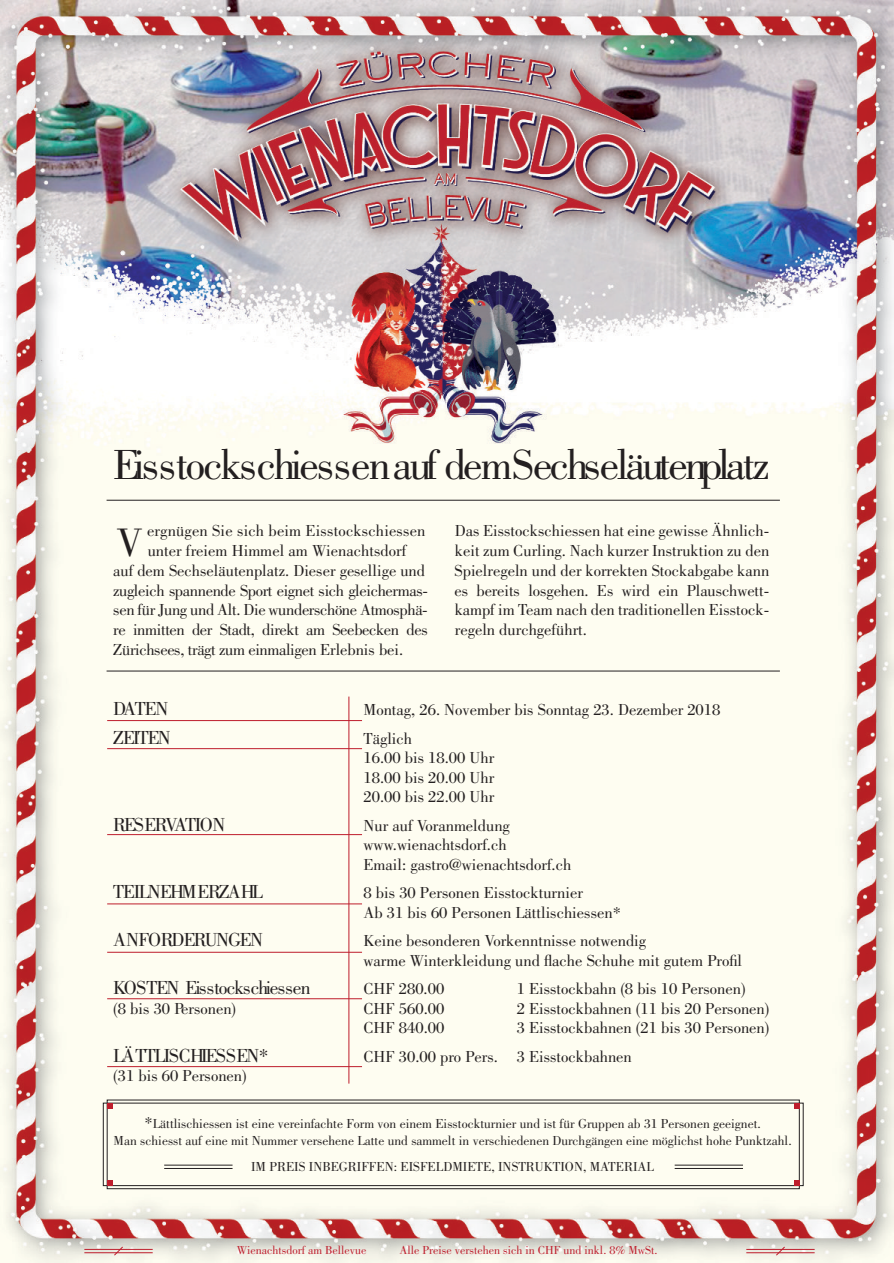
<style>
.page{position:relative;width:894px;height:1263px;background:#fff}
.page>*{position:absolute;margin:0;border:0;box-sizing:border-box;transform-origin:0 0}
.t1{font:43.5px "Bodoni";letter-spacing:-.055em;color:#231f20}
.t2{font:41.1px "Bodoni";color:#231f20}
.t3{font:19.5px "Bodoni";letter-spacing:-.07em;color:#231f20}
.t4{font:19.5px "Bodoni";letter-spacing:-.09em;color:#231f20}
.t5{font:16.5px/19.5px "Bodoni";color:#231f20}
.t6{font:16.5px "Bodoni";letter-spacing:-.02em;color:#231f20}
.t7{font:13.5px/16.8px "Bodoni";color:#231f20;text-align:center}
.t8{font:12px "Bodoni";color:#be1d2c}
.s1{font-size:16.5px}
</style>
<div class="page">
<img style="left:0;top:0;width:893px;height:1263px">
<hr style="left:746px;top:1249px;width:68px;height:1px;background:#be1d2c">
<hr style="left:746px;top:1252px;width:68px;height:1px;background:#be1d2c">
<svg style="left:775px;top:1246px;width:9px;height:10px"></svg>
<hr style="left:84px;top:1249px;width:69px;height:1px;background:#be1d2c">
<hr style="left:84px;top:1252px;width:69px;height:1px;background:#be1d2c">
<svg style="left:114px;top:1246px;width:9px;height:10px"></svg>
<hr style="left:164px;top:1165px;width:68px;height:1px;background:#231f20">
<hr style="left:164px;top:1168px;width:68px;height:1px;background:#231f20">
<hr style="left:674px;top:1165px;width:68px;height:1px;background:#231f20">
<hr style="left:674px;top:1168px;width:68px;height:1px;background:#231f20">
<hr style="left:106px;top:500px;width:673px;height:1px;background:#231f20">
<hr style="left:106px;top:671px;width:673px;height:1px;background:#231f20">
<hr style="left:348px;top:697px;width:1px;height:387px;background:#be1d2c">
<hr style="left:107px;top:720px;width:255px;height:1px;background:#be1d2c">
<hr style="left:107px;top:834px;width:255px;height:1px;background:#be1d2c">
<hr style="left:107px;top:904px;width:255px;height:1px;background:#be1d2c">
<hr style="left:107px;top:748px;width:255px;height:1px;background:#be1d2c">
<hr style="left:107px;top:952px;width:255px;height:1px;background:#be1d2c">
<hr style="left:107px;top:998px;width:255px;height:1px;background:#be1d2c">
<hr style="left:107px;top:1066px;width:255px;height:1px;background:#be1d2c">
<div style="left:107px;top:1100px;width:692px;height:89px;border:1px solid #231f20"></div>
<div style="left:103px;top:1103px;width:700px;height:83px;border:1px solid #231f20"></div>
<svg style="left:107px;top:1103px;width:5px;height:5px"></svg>
<svg style="left:107px;top:1180px;width:5px;height:5px"></svg>
<svg style="left:793px;top:1103px;width:5px;height:5px"></svg>
<svg style="left:793px;top:1180px;width:5px;height:5px"></svg>
<h1 class="t1" style="left:113px;top:447px;width:657px">Eisstockschiessenauf demSechseläutenplatz</h1>
<h2 class="t2" style="left:116px;top:525px;width:29px">V</h2>
<p class="t5" style="left:147px;top:522px;width:280px">ergnügen Sie sich beim Eisstockschiessen</p>
<p class="t5" style="left:454px;top:522px;width:316px;text-align:justify">Das Eisstockschiessen hat eine gewisse Ähnlich&shy;keit zum Curling. Nach kurzer Instruktion zu den Spielregeln und der korrekten Stockabgabe kann es bereits losgehen. Es wird ein Plauschwett&shy;kampf im Team nach den traditionellen Eisstock&shy;regeln durchgeführt.</p>
<p class="t5" style="left:148px;top:542px;width:260px">unter freiem Himmel am Wienachtsdorf</p>
<p class="t5" style="left:113px;top:562px;width:313px">auf dem Sechseläutenplatz. Dieser gesellige und</p>
<p class="t6" style="left:113px;top:583px;width:316px">zugleich spannende Sport eignet sich gleichermas-</p>
<p class="t6" style="left:113px;top:603px;width:316px">sen für Jung und Alt. Die wunderschöne Atmosphä-</p>
<p class="t6" style="left:113px;top:623px;width:316px">re inmitten der Stadt, direkt am Seebecken des</p>
<p class="t6" style="left:113px;top:642px;width:291px">Zürichsees, trägt zum einmaligen Erlebnis bei.</p>
<p class="t3" style="left:113px;top:700px;width:57px">DATEN</p>
<p class="t5" style="left:363px;top:701px;width:358px">Montag, 26. November bis Sonntag 23. Dezember 2018</p>
<p class="t3" style="left:113px;top:729px;width:59px">ZEITEN</p>
<p class="t5" style="left:363px;top:730px;width:132px">Täglich<br>16.00 bis 18.00 Uhr<br>18.00 bis 20.00 Uhr<br>20.00 bis 22.00 Uhr</p>
<p class="t4" style="left:113px;top:816px;width:113px">RESERVATION</p>
<p class="t5" style="left:363px;top:817px;width:209px">Nur auf Voranmeldung www.wienachtsdorf.ch<br>Email: gastro@wienachtsdorf.ch</p>
<p class="t3" style="left:113px;top:883px;width:151px">TEILNEHMERZAHL</p>
<p class="t5" style="left:363px;top:884px;width:259px">8 bis 30 Personen Eisstockturnier<br>Ab 31 bis 60 Personen Lättlischiessen*</p>
<p class="t3" style="left:113px;top:931px;width:151px">ANFORDERUNGEN</p>
<p class="t5" style="left:363px;top:932px;width:380px">Keine besonderen Vorkenntnisse notwendig<br>warme Winterkleidung und flache Schuhe mit gutem Profil</p>
<p class="t3" style="left:113px;top:979px;width:199px">KOSTEN Eisstockschiessen</p>
<p class="t5" style="left:363px;top:980px;width:82px">CHF 280.00</p>
<p class="t5" style="left:516px;top:980px;width:230px">1 Eisstockbahn (8 bis 10 Personen)</p>
<p class="t5" style="left:113px;top:1000px;width:124px">(8 bis 30 Personen)</p>
<p class="t5" style="left:363px;top:1000px;width:82px">CHF 560.00</p>
<p class="t5" style="left:516px;top:1000px;width:254px">2 Eisstockbahnen (11 bis 20 Personen)</p>
<p class="t5" style="left:363px;top:1019px;width:82px">CHF 840.00</p>
<p class="t5" style="left:516px;top:1019px;width:254px">3 Eisstockbahnen (21 bis 30 Personen)</p>
<p class="t3" style="left:113px;top:1047px;width:157px">LÄTTLISCHIESSEN*</p>
<p class="t5" style="left:363px;top:1048px;width:270px">CHF 30.00 pro Pers. 3 Eisstockbahnen</p>
<p class="t5" style="left:113px;top:1067px;width:135px">(31 bis 60 Personen)</p>
<p class="t7" style="left:114px;top:1116px;width:679px"><span class="s1">*</span>Lättlischiessen ist eine vereinfachte Form von einem Eisstockturnier und ist für Gruppen ab 31 Personen geeignet.<br>Man schiesst auf eine mit Nummer versehene Latte und sammelt in verschiedenen Durchgängen eine möglichst hohe Punktzahl.</p>
<p class="t7" style="left:251px;top:1159px;width:404px">IM PREIS INBEGRIFFEN: EISFELDMIETE, INSTRUKTION, MATERIAL</p>
<p class="t8" style="left:237px;top:1245px;width:131px">Wienachtsdorf am Bellevue</p>
<p class="t8" style="left:399px;top:1245px;width:259px">Alle Preise verstehen sich in CHF und inkl. 8% MwSt.</p>
</div>
